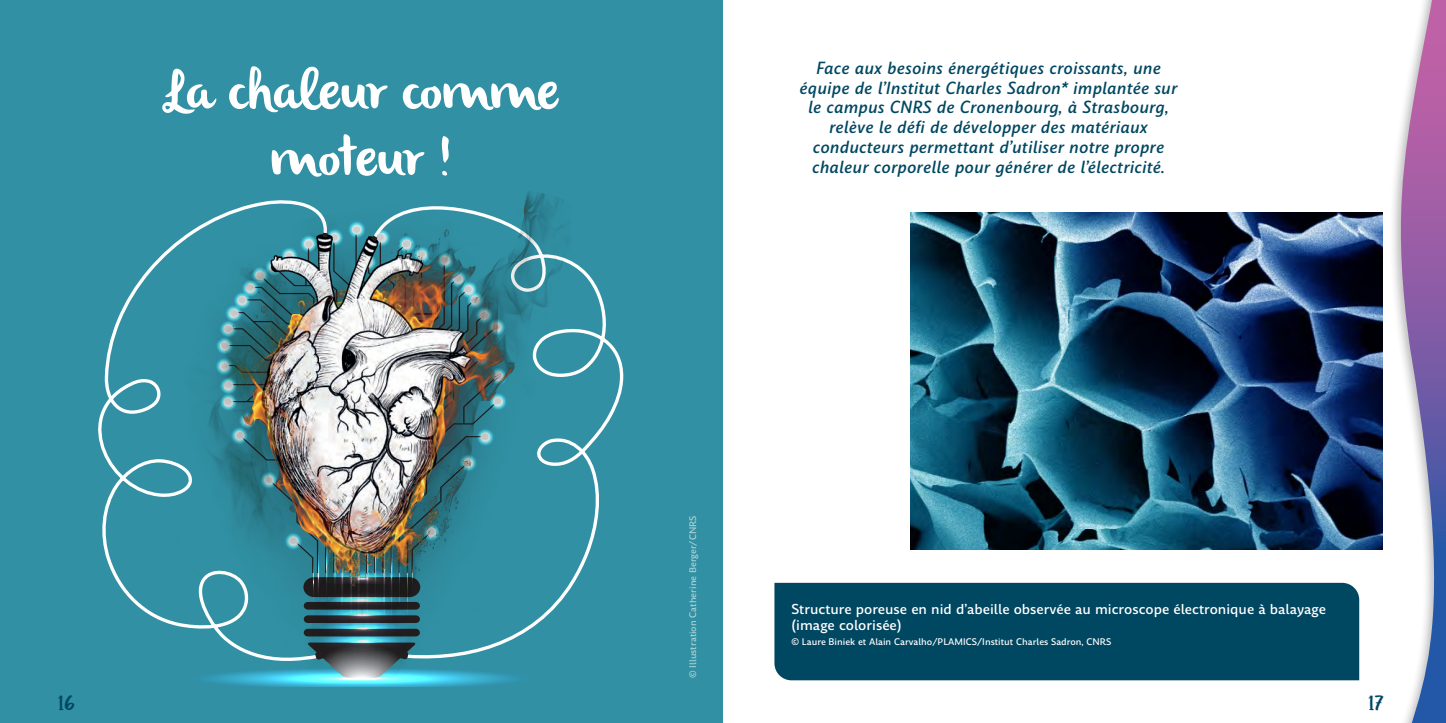
<style>
.page{position:relative;width:1446px;height:723px;background:#fff}
.page>*{position:absolute;margin:0;border:0;box-sizing:border-box;transform-origin:0 0}
.t1{font:55.5px/66.6px "olivier";color:#fff;text-align:center}
.t2{font:22.5px "Hello Valentica";color:#004761}
.t3{font:italic 500 16.5px/19.8px "Amulya";color:#004761;text-align:center}
.t4{font:500 13.5px/16.2px "Amulya";color:#fff}
.t5{font:500 9px "Amulya";color:#fff}
</style>
<div class="page">
<div style="left:0;top:0;width:723px;height:723px;background:#3190a3"></div>
<img style="left:910px;top:212px;width:461px;height:338px">
<div style="left:774px;top:583px;width:585px;height:97px;background:#004761"></div>
<svg style="left:98px;top:274px;width:46px;height:337px"></svg>
<svg style="left:571px;top:261px;width:51px;height:327px"></svg>
<img style="left:144px;top:192px;width:427px;height:431px">
<img style="left:165px;top:218px;width:390px;height:469px">
<div style="left:1371px;top:0;width:75px;height:723px;background:#231f20;opacity:.3"></div>
<svg style="left:1383px;top:0;width:63px;height:723px"></svg>
<h1 class="t1" style="left:164px;top:62px;width:397px">La chaleur comme moteur !</h1>
<p class="t3" style="left:800px;top:58px;width:379px">Face aux besoins énergétiques croissants, une équipe de l’Institut Charles Sadron* implantée sur le campus CNRS de Cronenbourg, à Strasbourg, relève le défi de développer des matériaux conducteurs permettant d’utiliser notre propre chaleur corporelle pour générer de l’électricité.</p>
<p class="t5" style="left:687px;top:678px;width:164px;rotate:-90deg">© Illustration Catherine Berger/CNRS</p>
<p class="t4" style="left:791px;top:601px;width:536px">Structure poreuse en nid d’abeille observée au microscope électronique à balayage (image colorisée)</p>
<p class="t5" style="left:791px;top:636px;width:321px">© Laure Biniek et Alain Carvalho/PLAMICS/Institut Charles Sadron, CNRS</p>
<h2 class="t2" style="left:58px;top:694px;width:18px">16</h2>
<h2 class="t2" style="left:1368px;top:694px;width:17px">17</h2>
</div>
